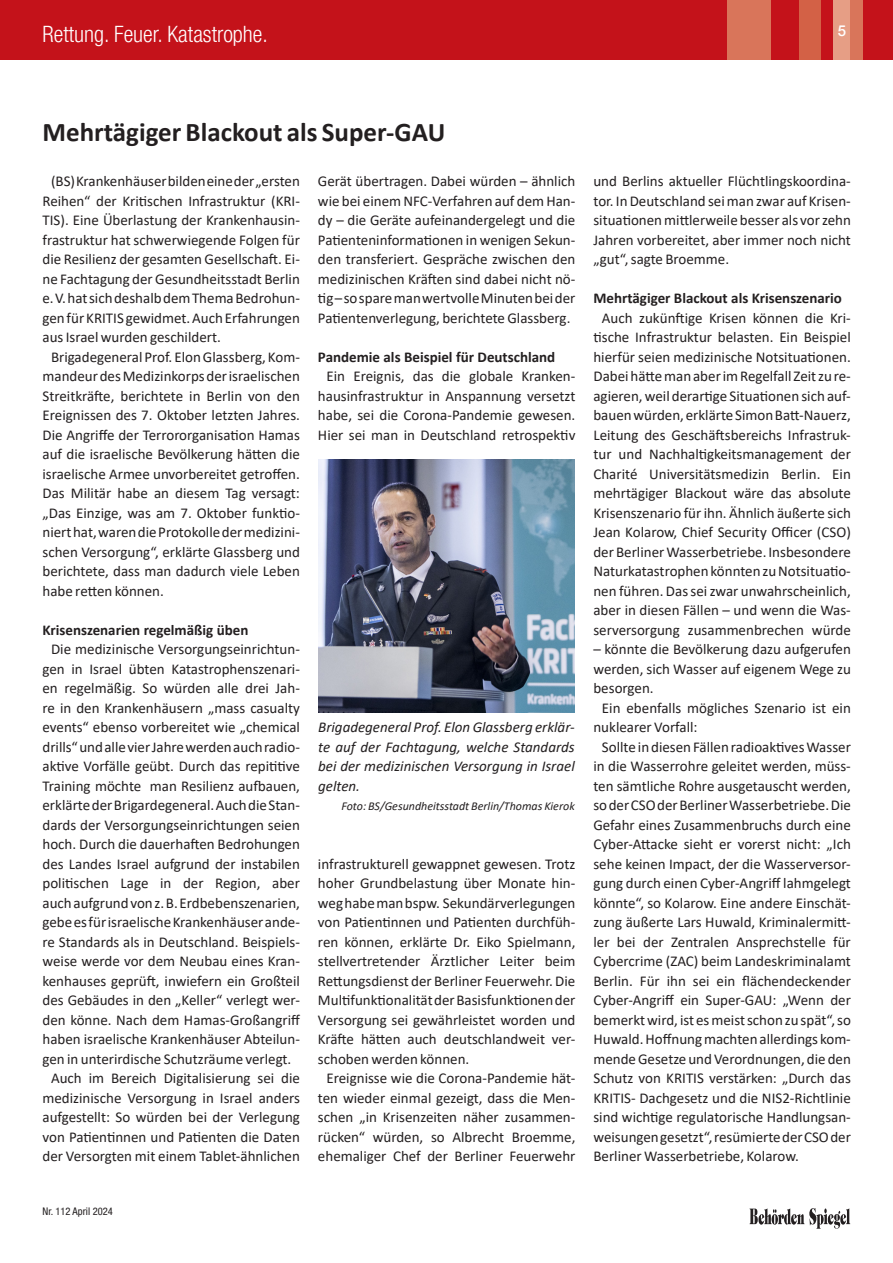
<style>
.page{position:relative;width:893px;height:1263px;background:#fff}
.page>*{position:absolute;margin:0;border:0;box-sizing:border-box;transform-origin:0 0}
.Head_newsletter{font:700 27px "Calibri";color:#231f20}
.t1{font:300 condensed 22.5px "Helvetica Neue LT Pro";color:#fff}
.fliesstext_newsletter{font:15px/19.5px "Calibri";color:#231f20;text-align:justify}
.bildunterschrift{font:italic 15px/19.5px "Calibri";color:#231f20;text-align:justify}
.Zwischenüberschrift{font:700 15px "Calibri";color:#231f20}
.t2{font:500 15px "Helvetica Neue LT Pro";color:#fff}
.bildunterschrift-2{font:italic 12px "Calibri";color:#231f20}
.t3{font:condensed 10.5px "Helvetica Neue LT Pro";color:#231f20}
</style>
<div class="page">
<div style="left:0;top:0;width:893px;height:60px;background:#c4121a"></div>
<div style="left:799px;top:0;width:21px;height:60px;background:#d36146"></div>
<div style="left:727px;top:0;width:43px;height:60px;background:#d9755a"></div>
<div style="left:833px;top:0;width:24px;height:60px;background:#e69e85"></div>
<div style="left:850px;top:0;width:13px;height:60px;background:#d9755a"></div>
<svg style="left:749px;top:1208px;width:101px;height:21px"></svg>
<img style="left:318px;top:459px;width:257px;height:254px">
<h2 class="t1" style="left:43px;top:20px;width:227px">Rettung. Feuer. Katastrophe.</h2>
<p class="t2" style="left:838px;top:22px;width:10px">5</p>
<p class="Head_newsletter" style="left:43px;top:113px;width:404px">Mehrtägiger Blackout als Super-GAU</p>
<p class="fliesstext_newsletter" style="left:43px;top:171px;width:259px;text-indent:9px">(BS) Krankenhäuser bilden eine der „ersten Reihen“ der Kritischen Infrastruktur (KRI-TIS). Eine Überlastung der Krankenhausin&shy;frastruktur hat schwerwiegende Folgen für die Resilienz der gesamten Gesellschaft. Ei&shy;ne Fachtagung der Gesundheitsstadt Berlin e. V. hat sich deshalb dem Thema Bedrohun&shy;gen für KRITIS gewidmet. Auch Erfahrungen aus Israel wurden geschildert.</p>
<p class="fliesstext_newsletter" style="left:43px;top:346px;width:259px;text-indent:9px">Brigadegeneral Prof. Elon Glassberg, Kom&shy;mandeur des Medizinkorps der israelischen Streitkräfte, berichtete in Berlin von den Ereignissen des 7. Oktober letzten Jahres.<br>Die Angriffe der Terrororganisation Hamas auf die israelische Bevölkerung hätten die israelische Armee unvorbereitet getroffen.<br>Das Militär habe an diesem Tag versagt: „Das Einzige, was am 7. Oktober funktio&shy;niert hat, waren die Protokolle der medizini&shy;schen Versorgung“, erklärte Glassberg und berichtete, dass man dadurch viele Leben habe retten können.</p>
<p class="Zwischenüberschrift" style="left:43px;top:619px;width:207px">Krisenszenarien regelmäßig üben</p>
<p class="fliesstext_newsletter" style="left:43px;top:639px;width:259px;text-align:center">Die medizinische Versorgungseinrichtun&shy;gen in Israel übten Katastrophenszenari&shy;en regelmäßig. So würden alle drei Jah&shy;re in den Krankenhäusern „mass casualty events“ ebenso vorbereitet wie „chemical drills“ und alle vier Jahre werden auch radio&shy;aktive Vorfälle geübt. Durch das repititive Training möchte man Resilienz aufbauen, erklärte der Brigardegeneral. Auch die Stan&shy;dards der Versorgungseinrichtungen seien hoch. Durch die dauerhaften Bedrohungen des Landes Israel aufgrund der instabilen politischen Lage in der Region, aber auch aufgrund von z. B. Erdbebenszenarien, gebe es für israelische Krankenhäuser ande&shy;re Standards als in Deutschland. Beispiels&shy;weise werde vor dem Neubau eines Kran&shy;kenhauses geprüft, inwiefern ein Großteil des Gebäudes in den „Keller“ verlegt wer&shy;den könne. Nach dem Hamas-Großangriff haben israelische Krankenhäuser Abteilun&shy;gen in unterirdische Schutzräume verlegt.</p>
<p class="fliesstext_newsletter" style="left:43px;top:1068px;width:259px;text-align:center">Auch im Bereich Digitalisierung sei die medizinische Versorgung in Israel anders aufgestellt: So würden bei der Verlegung von Patientinnen und Patienten die Daten der Versorgten mit einem Tablet-ähnlichen</p>
<p class="t3" style="left:43px;top:1205px;width:72px">Nr. 112 April 2024</p>
<p class="fliesstext_newsletter" style="left:318px;top:171px;width:259px">Gerät übertragen. Dabei würden – ähnlich wie bei einem NFC-Verfahren auf dem Han&shy;dy – die Geräte aufeinandergelegt und die Patienteninformationen in wenigen Sekun&shy;den transferiert. Gespräche zwischen den medizinischen Kräften sind dabei nicht nö&shy;tig – so spare man wertvolle Minuten bei der Patientenverlegung, berichtete Glassberg.</p>
<p class="Zwischenüberschrift" style="left:318px;top:346px;width:239px">Pandemie als Beispiel für Deutschland</p>
<p class="fliesstext_newsletter" style="left:318px;top:366px;width:259px;text-align:center">Ein Ereignis, das die globale Kranken&shy;hausinfrastruktur in Anspannung versetzt habe, sei die Corona-Pandemie gewesen.<br>Hier sei man in Deutschland retrospektiv</p>
<p class="bildunterschrift" style="left:318px;top:717px;width:258px">Brigadegeneral Prof. Elon Glassberg erklär&shy;te auf der Fachtagung, welche Standards bei der medizinischen Versorgung in Israel gelten.</p>
<p class="bildunterschrift-2" style="left:341px;top:798px;width:235px">Foto: BS/Gesundheitsstadt Berlin/Thomas Kierok</p>
<p class="fliesstext_newsletter" style="left:318px;top:853px;width:259px">infrastrukturell gewappnet gewesen. Trotz hoher Grundbelastung über Monate hin&shy;weg habe man bspw. Sekundärverlegungen von Patientinnen und Patienten durchfüh&shy;ren können, erklärte Dr. Eiko Spielmann, stellvertretender Ärztlicher Leiter beim Rettungsdienst der Berliner Feuerwehr. Die Multifunktionalität der Basisfunktionen der Versorgung sei gewährleistet worden und Kräfte hätten auch deutschlandweit ver&shy;schoben werden können.</p>
<p class="fliesstext_newsletter" style="left:318px;top:1068px;width:259px;text-align:center">Ereignisse wie die Corona-Pandemie hät&shy;ten wieder einmal gezeigt, dass die Men&shy;schen „in Krisenzeiten näher zusammen&shy;rücken“ würden, so Albrecht Broemme, ehemaliger Chef der Berliner Feuerwehr</p>
<p class="fliesstext_newsletter" style="left:593px;top:171px;width:259px">und Berlins aktueller Flüchtlingskoordina&shy;tor. In Deutschland sei man zwar auf Krisen&shy;situationen mittlerweile besser als vor zehn Jahren vorbereitet, aber immer noch nicht „gut“, sagte Broemme.</p>
<p class="Zwischenüberschrift" style="left:593px;top:287px;width:250px">Mehrtägiger Blackout als Krisenszenario</p>
<p class="fliesstext_newsletter" style="left:593px;top:307px;width:259px;text-align:center">Auch zukünftige Krisen können die Kri&shy;tische Infrastruktur belasten. Ein Beispiel hierfür seien medizinische Notsituationen.<br>Dabei hätte man aber im Regelfall Zeit zu re&shy;agieren, weil derartige Situationen sich auf&shy;bauen würden, erklärte Simon Batt-Nauerz, Leitung des Geschäftsbereichs Infrastruk&shy;tur und Nachhaltigkeitsmanagement der Charité Universitätsmedizin Berlin. Ein mehrtägiger Blackout wäre das absolute Krisenszenario für ihn. Ähnlich äußerte sich Jean Kolarow, Chief Security Officer (CSO) der Berliner Wasserbetriebe. Insbesondere Naturkatastrophen könnten zu Notsituatio&shy;nen führen. Das sei zwar unwahrscheinlich, aber in diesen Fällen – und wenn die Was&shy;serversorgung zusammenbrechen würde</p>
<p class="fliesstext_newsletter" style="left:593px;top:639px;width:259px">– könnte die Bevölkerung dazu aufgerufen werden, sich Wasser auf eigenem Wege zu besorgen.</p>
<p class="fliesstext_newsletter" style="left:593px;top:697px;width:259px;text-indent:9px">Ein ebenfalls mögliches Szenario ist ein nuklearer Vorfall:</p>
<p class="fliesstext_newsletter" style="left:593px;top:736px;width:259px;text-indent:9px">Sollte in diesen Fällen radioaktives Wasser in die Wasserrohre geleitet werden, müss&shy;ten sämtliche Rohre ausgetauscht werden, so der CSO der Berliner Wasserbetriebe. Die Gefahr eines Zusammenbruchs durch eine Cyber-Attacke sieht er vorerst nicht: „Ich sehe keinen Impact, der die Wasserversor&shy;gung durch einen Cyber-Angriff lahmgelegt könnte“, so Kolarow. Eine andere Einschät&shy;zung äußerte Lars Huwald, Kriminalermitt&shy;ler bei der Zentralen Ansprechstelle für Cybercrime (ZAC) beim Landeskriminalamt Berlin. Für ihn sei ein flächendeckender Cyber-Angriff ein Super-GAU: „Wenn der bemerkt wird, ist es meist schon zu spät“, so Huwald. Hoffnung machten allerdings kom&shy;mende Gesetze und Verordnungen, die den Schutz von KRITIS verstärken: „Durch das KRITIS- Dachgesetz und die NIS2-Richtlinie sind wichtige regulatorische Handlungsan&shy;weisungen gesetzt“, resümierte der CSO der Berliner Wasserbetriebe, Kolarow.</p>
</div>
